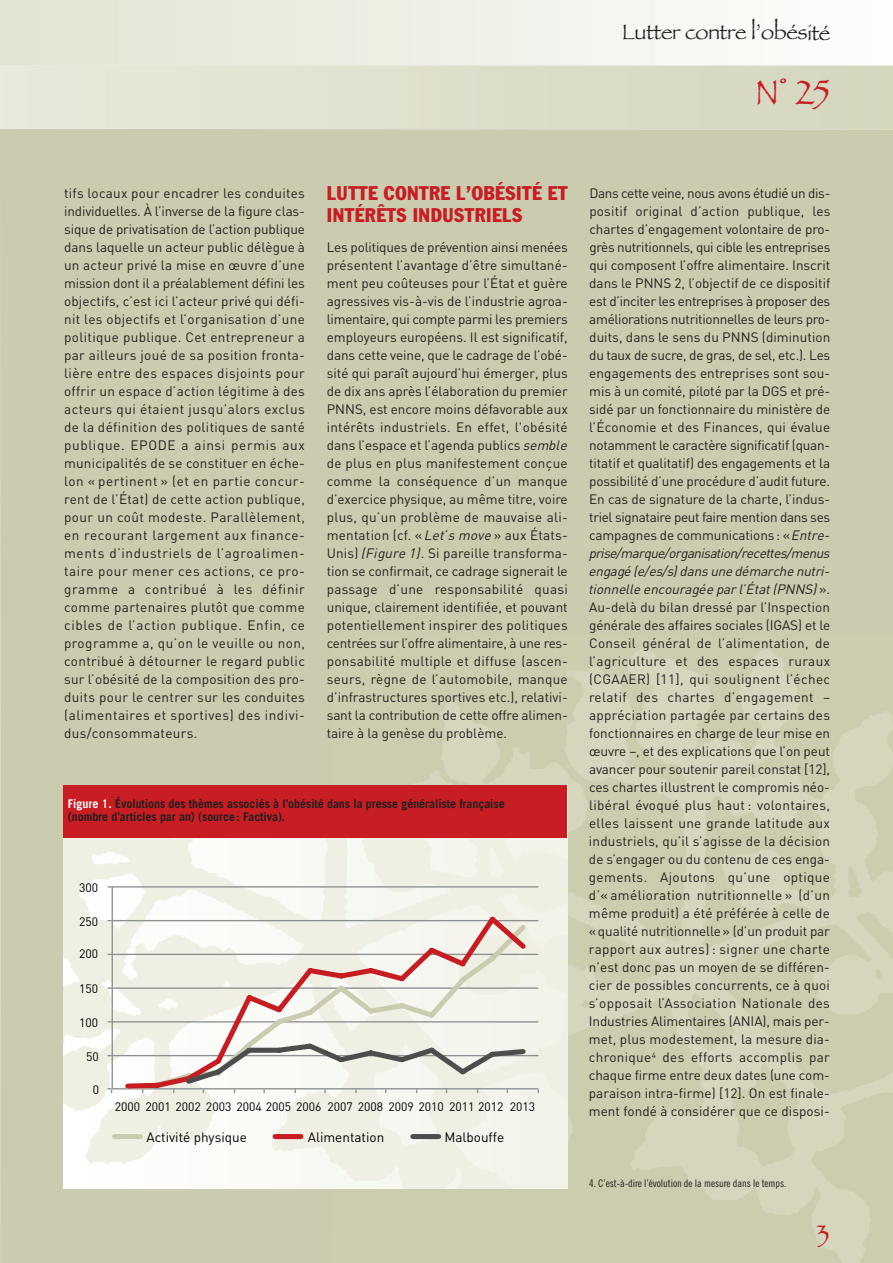
<style>
.page{position:relative;width:893px;height:1263px;background:#fff}
.page>*{position:absolute;margin:0;border:0;box-sizing:border-box;transform-origin:0 0}
.t1{font:36px "Papyrus";color:#c71d23}
.t2{font:27px "Papyrus";color:#c71d23}
.t3{font:21.75px "Papyrus";letter-spacing:-.02em;color:#231f20}
.t4{font:condensed 19.5px/22.5px "Franklin Gothic Std";letter-spacing:.025em;color:#c71d23}
.t5{font:13.5px/18px "DIN";letter-spacing:.005em;color:#231f20;text-align:justify}
.t6{font:13.5px "DIN";color:#000001}
.t7{font:12.15px "DIN";color:#000001}
.t8{font:700 12px/13.5px "Trade Gothic LT Std";letter-spacing:-.005em;color:#231f20}
.t9{font:10.5px "Trade Gothic LT Std Cn 18";letter-spacing:-.005em;color:#231f20}
.s1{font-style:italic}
.s2{color:#fff}
</style>
<div class="page">
<div style="left:1px;top:130px;width:892px;height:1133px;background:#cbccaf"></div>
<img style="left:332px;top:634px;width:561px;height:629px">
<svg style="left:0;top:0;width:720px;height:64px"></svg>
<svg style="left:0;top:64px;width:893px;height:66px;background:#dedfcc"></svg>
<img style="left:64px;top:838px;width:503px;height:350px">
<div style="left:64px;top:785px;width:503px;height:53px;background:#c71d23"></div>
<hr style="left:112px;top:1055px;width:426px;height:1px;background:#8d9091">
<hr style="left:112px;top:1021px;width:426px;height:2px;background:#8d9091">
<hr style="left:112px;top:987px;width:426px;height:2px;background:#8d9091">
<hr style="left:112px;top:954px;width:426px;height:1px;background:#8d9091">
<hr style="left:112px;top:920px;width:426px;height:1px;background:#8d9091">
<hr style="left:112px;top:886px;width:426px;height:2px;background:#8d9091">
<hr style="left:112px;top:887px;width:1px;height:202px;background:#8d9091">
<hr style="left:112px;top:1088px;width:426px;height:1px;background:#8d9091">
<svg style="left:108px;top:1088px;width:4px;height:5px"></svg>
<svg style="left:123px;top:912px;width:407px;height:177px"></svg>
<svg style="left:182px;top:1039px;width:346px;height:54px"></svg>
<div style="left:114px;top:1134px;width:26px;height:5px;background:#cbccaf"></div>
<div style="left:275px;top:1134px;width:26px;height:5px;background:#c71c22"></div>
<div style="left:413px;top:1134px;width:26px;height:5px;background:#4d4d4d"></div>
<svg style="left:0;top:102px;width:1px;height:1161px"></svg>
<h3 class="t3" style="left:621px;top:19px;width:210px">Lutter contre l’obésité</h3>
<h1 class="t1" style="left:755px;top:70px;width:76px">N° 25</h1>
<p class="t5" style="left:64px;top:185px;width:242px">tifs locaux pour encadrer les conduites individuelles. À l’inverse de la figure clas&shy;sique de privatisation de l’action publique dans laquelle un acteur public délègue à un acteur privé la mise en œuvre d’une mission dont il a préalablement défini les objectifs, c’est ici l’acteur privé qui défi&shy;nit les objectifs et l’organisation d’une politique publique. Cet entrepreneur a par ailleurs joué de sa position fronta&shy;lière entre des espaces disjoints pour offrir un espace d’action légitime à des acteurs qui étaient jusqu’alors exclus de la définition des politiques de santé publique. EPODE a ainsi permis aux municipalités de se constituer en éche&shy;lon « pertinent » (et en partie concur&shy;rent de l’État) de cette action publique, pour un coût modeste. Parallèlement, en recourant largement aux finance&shy;ments d’industriels de l’agroalimen&shy;taire pour mener ces actions, ce pro&shy;gramme a contribué à les définir comme partenaires plutôt que comme cibles de l’action publique. Enfin, ce programme a, qu’on le veuille ou non, contribué à détourner le regard public sur l’obésité de la composition des pro&shy;duits pour le centrer sur les conduites (alimentaires et sportives) des indivi&shy;dus/consommateurs.</p>
<h3 class="t4" style="left:327px;top:183px;width:242px">LUTTE CONTRE L’OBÉSITÉ ET<br>INTÉRÊTS INDUSTRIELS</h3>
<p class="t5" style="left:327px;top:239px;width:242px">Les politiques de prévention ainsi menées présentent l’avantage d’être simultané&shy;ment peu coûteuses pour l’État et guère agressives vis-à-vis de l’industrie agroa&shy;limentaire, qui compte parmi les premiers employeurs européens. Il est significatif, dans cette veine, que le cadrage de l’obé&shy;sité qui paraît aujourd’hui émerger, plus de dix ans après l’élaboration du premier PNNS, est encore moins défavorable aux intérêts industriels. En effet, l'obésité dans l’espace et l’agenda publics <span class="s1">semble </span>de plus en plus manifestement conçue comme la conséquence d’un manque d’exercice physique, au même titre, voire plus, qu’un problème de mauvaise ali&shy;mentation (cf. « <span class="s1">Let’s move</span> » aux États-Unis) <span class="s1">(Figure 1)</span>. Si pareille transforma&shy;tion se confirmait, ce cadrage signerait le passage d’une responsabilité quasi unique, clairement identifiée, et pouvant potentiellement inspirer des politiques centrées sur l’offre alimentaire, à une res&shy;ponsabilité multiple et diffuse (ascen&shy;seurs, règne de l’automobile, manque d’infrastructures sportives etc.), relativi&shy;sant la contribution de cette offre alimen&shy;taire à la genèse du problème.</p>
<p class="t8" style="left:68px;top:798px;width:438px"><span class="s2">Figure 1.</span> Évolutions des thèmes associés à l’obésité dans la presse généraliste française (nombre d’articles par an) (source : Factiva).</p>
<p class="t7" style="left:79px;top:881px;width:21px">300</p>
<p class="t7" style="left:79px;top:915px;width:21px">250</p>
<p class="t7" style="left:79px;top:947px;width:21px">200</p>
<p class="t7" style="left:79px;top:982px;width:21px">150</p>
<p class="t7" style="left:79px;top:1016px;width:21px">100</p>
<p class="t7" style="left:86px;top:1049px;width:14px">50</p>
<p class="t7" style="left:93px;top:1083px;width:8px">0</p>
<p class="t7" style="left:115px;top:1100px;width:422px">2000 2001 2002 2003 2004 2005 2006 2007 2008 2009 2010 2011 2012 2013</p>
<p class="t6" style="left:146px;top:1129px;width:102px">Activité physique</p>
<p class="t6" style="left:308px;top:1129px;width:78px">Alimentation</p>
<p class="t6" style="left:444px;top:1129px;width:61px">Malbouffe</p>
<p class="t5" style="left:589px;top:185px;width:243px">Dans cette veine, nous avons étudié un dis&shy;positif original d’action publique, les chartes d’engagement volontaire de pro&shy;grès nutritionnels, qui cible les entreprises qui composent l’offre alimentaire. Inscrit dans le PNNS 2, l’objectif de ce dispositif est d’inciter les entreprises à proposer des améliorations nutritionnelles de leurs pro&shy;duits, dans le sens du PNNS (diminution du taux de sucre, de gras, de sel, etc.). Les engagements des entreprises sont sou&shy;mis à un comité, piloté par la DGS et pré&shy;sidé par un fonctionnaire du ministère de l’Économie et des Finances, qui évalue notamment le caractère significatif (quan&shy;titatif et qualitatif) des engagements et la possibilité d’une procédure d’audit future.<br>En cas de signature de la charte, l’indus&shy;triel signataire peut faire mention dans ses campagnes de communications: «<span class="s1">Entre&shy;prise/marque/organisation/recettes/menus engagé (e/es/s) dans une démarche nutri&shy;tionnelle encouragée par l’État (PNNS)</span>».<br>Au-delà du bilan dressé par l’Inspection générale des affaires sociales (IGAS) et le Conseil général de l’alimentation, de l’agriculture et des espaces ruraux (CGAAER) [11], qui soulignent l’échec relatif des chartes d’engagement – appréciation partagée par certains des fonctionnaires en charge de leur mise en œuvre –, et des explications que l’on peut avancer pour soutenir pareil constat [12], ces chartes illustrent le compromis néo&shy;libéral évoqué plus haut : volontaires, elles laissent une grande latitude aux industriels, qu’il s’agisse de la décision de s’engager ou du contenu de ces enga&shy;gements. Ajoutons qu’une optique d’« amélioration nutritionnelle » (d’un même produit) a été préférée à celle de «qualité nutritionnelle» (d’un produit par rapport aux autres) : signer une charte n’est donc pas un moyen de se différen&shy;cier de possibles concurrents, ce à quoi s’opposait l’Association Nationale des Industries Alimentaires (ANIA), mais per&shy;met, plus modestement, la mesure dia&shy;chronique<sup>4</sup> des efforts accomplis par chaque firme entre deux dates (une com&shy;paraison intra-firme) [12]. On est finale&shy;ment fondé à considérer que ce disposi-</p>
<p class="t9" style="left:589px;top:1179px;width:199px">4. C’est-à-dire l’évolution de la mesure dans le temps.</p>
<h2 class="t2" style="left:817px;top:1217px;width:14px">3</h2>
</div>
